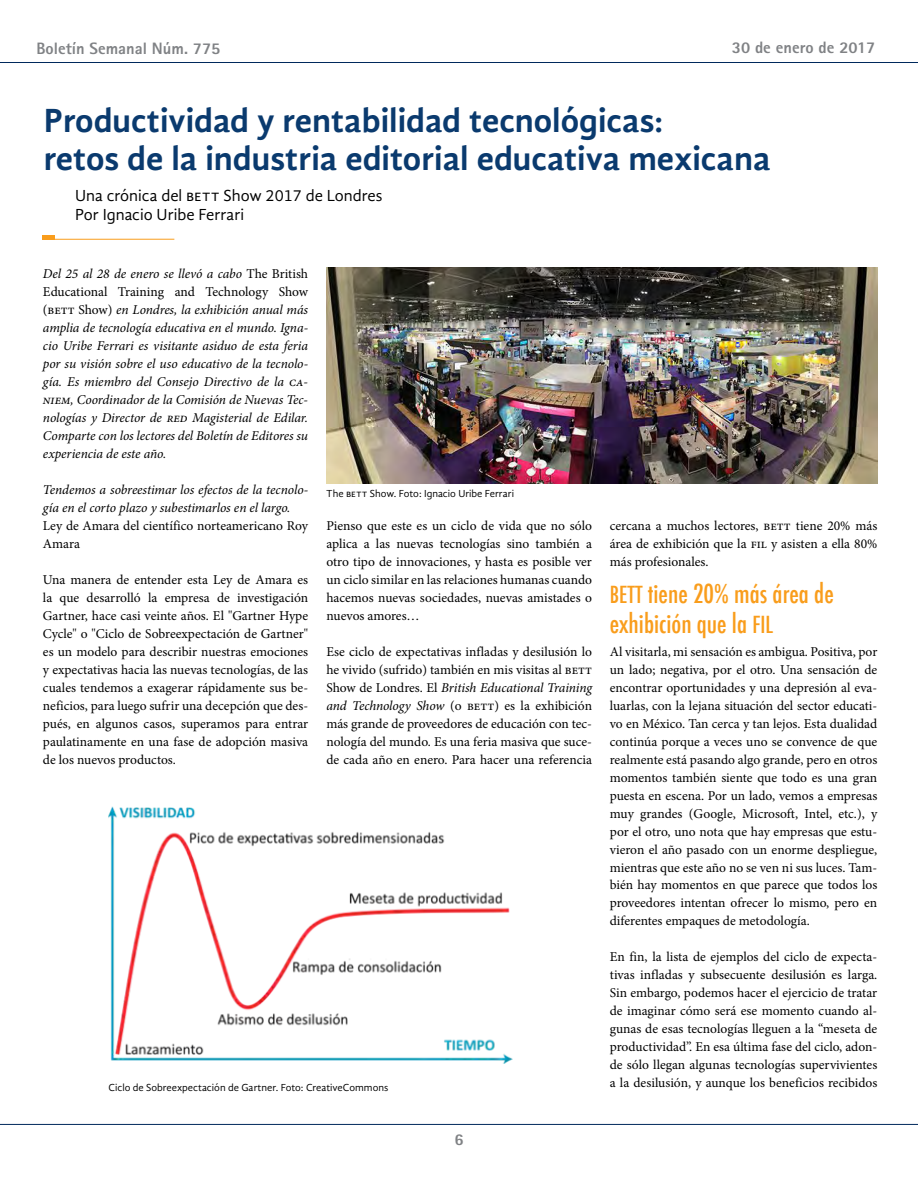
<style>
.page{position:relative;width:918px;height:1188px;background:#fff}
.page>*{position:absolute;margin:0;border:0;box-sizing:border-box;transform-origin:0 0}
.t1{font:700 34.5px/37.5px "Gandhi Sans";color:#0a3a6e}
.t2{font:500 condensed 25.5px/30px "Futura";color:#f99d1c}
.t3{font:16.5px/19.5px "Gandhi Sans";color:#000}
.t4{font:800 16.5px "Rotis Sans Serif";color:#808285}
.t5{font:13.5px/18px "Minion Pro";letter-spacing:-.005em;color:#000;text-align:justify}
.t6{font:italic 13.5px/18px "Minion Pro";letter-spacing:-.01em;color:#000;text-align:justify}
.t7{font:10.5px "Gandhi Sans";color:#000}
.s1{font-style:normal}
.s2{font-style:italic}
.s3{font-family:"Futura Condensed Medium SC900";font-weight:400;font-stretch:normal;font-size:22.95px}
</style>
<div class="page">
<hr style="left:0;top:62px;width:918px;height:1px;background:#00295c">
<hr style="left:0;top:1124px;width:918px;height:1px;background:#00295c">
<hr style="left:43px;top:239px;width:131px;height:1px;background:#f99d1c">
<hr style="left:43px;top:236px;width:12px;height:4px;background:#f99d1c">
<img style="left:108px;top:806px;width:405px;height:258px">
<img style="left:326px;top:268px;width:551px;height:216px">
<p class="t4" style="left:36px;top:38px;width:185px">Boletín Semanal Núm. 775</p>
<p class="t4" style="left:732px;top:37px;width:145px">30 de enero de 2017</p>
<h1 class="t1" style="left:44px;top:102px;width:728px">Productividad y rentabilidad tecnológicas:<br>retos de la industria editorial educativa mexicana</h1>
<p class="t3" style="left:75px;top:185px;width:309px">Una crónica del bett Show 2017 de Londres<br>Por Ignacio Uribe Ferrari</p>
<p class="t6" style="left:43px;top:264px;width:267px">Del 25 al 28 de enero se llevó a cabo <span class="s1">The British Educational Training and Technology Show (bett Show)</span> en Londres, la exhibición anual más amplia de tecnología educativa en el mundo. Igna&shy;cio Uribe Ferrari es visitante asiduo de esta feria por su visión sobre el uso educativo de la tecnolo&shy;gía. Es miembro del Consejo Directivo de la ca&shy;niem, Coordinador de la Comisión de Nuevas Tec&shy;nologías y Director de red Magisterial de Edilar.<br>Comparte con los lectores del Boletín de Editores su experiencia de este año.</p>
<p class="t6" style="left:43px;top:480px;width:267px">Tendemos a sobreestimar los efectos de la tecnolo&shy;gía en el corto plazo y subestimarlos en el largo.</p>
<p class="t5" style="left:43px;top:516px;width:267px">Ley de Amara del científico norteamericano Roy<br>Amara</p>
<p class="t5" style="left:43px;top:570px;width:267px">Una manera de entender esta Ley de Amara es la que desarrolló la empresa de investigación Gartner, hace casi veinte años. El "Gartner Hype Cycle" o "Ciclo de Sobreexpectación de Gartner" es un modelo para describir nuestras emociones y expectativas hacia las nuevas tecnologías, de las cuales tendemos a exagerar rápidamente sus be&shy;neficios, para luego sufrir una decepción que des&shy;pués, en algunos casos, superamos para entrar paulatinamente en una fase de adopción masiva de los nuevos productos.</p>
<p class="t7" style="left:326px;top:488px;width:189px">The bett Show. Foto: Ignacio Uribe Ferrari</p>
<p class="t5" style="left:326px;top:517px;width:267px">Pienso que este es un ciclo de vida que no sólo aplica a las nuevas tecnologías sino también a otro tipo de innovaciones, y hasta es posible ver un ciclo similar en las relaciones humanas cuando hacemos nuevas sociedades, nuevas amistades o nuevos amores…</p>
<p class="t5" style="left:326px;top:643px;width:267px">Ese ciclo de expectativas infladas y desilusión lo he vivido (sufrido) también en mis visitas al bett Show de Londres. El <span class="s2">British Educational Training and Technology Show</span> (o bett) es la exhibición más grande de proveedores de educación con tec&shy;nología del mundo. Es una feria masiva que suce&shy;de cada año en enero. Para hacer una referencia</p>
<p class="t7" style="left:108px;top:1082px;width:281px">Ciclo de Sobreexpectación de Gartner. Foto: CreativeCommons</p>
<p class="t4" style="left:455px;top:1129px;width:11px">6</p>
<p class="t5" style="left:610px;top:516px;width:269px">cercana a muchos lectores, bett tiene 20% más área de exhibición que la fil y asisten a ella 80% más profesionales.</p>
<h2 class="t2" style="left:610px;top:579px;width:225px"><span class="s3">bett</span> tiene 20% más área de exhibición que la <span class="s3">fil</span></h2>
<p class="t5" style="left:610px;top:642px;width:269px">Al visitarla, mi sensación es ambigua. Positiva, por un lado; negativa, por el otro. Una sensación de encontrar oportunidades y una depresión al eva&shy;luarlas, con la lejana situación del sector educati&shy;vo en México. Tan cerca y tan lejos. Esta dualidad continúa porque a veces uno se convence de que realmente está pasando algo grande, pero en otros momentos también siente que todo es una gran puesta en escena. Por un lado, vemos a empresas muy grandes (Google, Microsoft, Intel, etc.), y por el otro, uno nota que hay empresas que estu&shy;vieron el año pasado con un enorme despliegue, mientras que este año no se ven ni sus luces. Tam&shy;bién hay momentos en que parece que todos los proveedores intentan ofrecer lo mismo, pero en diferentes empaques de metodología.</p>
<p class="t5" style="left:610px;top:948px;width:269px">En fin, la lista de ejemplos del ciclo de expecta&shy;tivas infladas y subsecuente desilusión es larga.<br>Sin embargo, podemos hacer el ejercicio de tratar de imaginar cómo será ese momento cuando al&shy;gunas de esas tecnologías lleguen a la “meseta de productividad”. En esa última fase del ciclo, adon&shy;de sólo llegan algunas tecnologías supervivientes a la desilusión, y aunque los beneficios recibidos</p>
</div>
